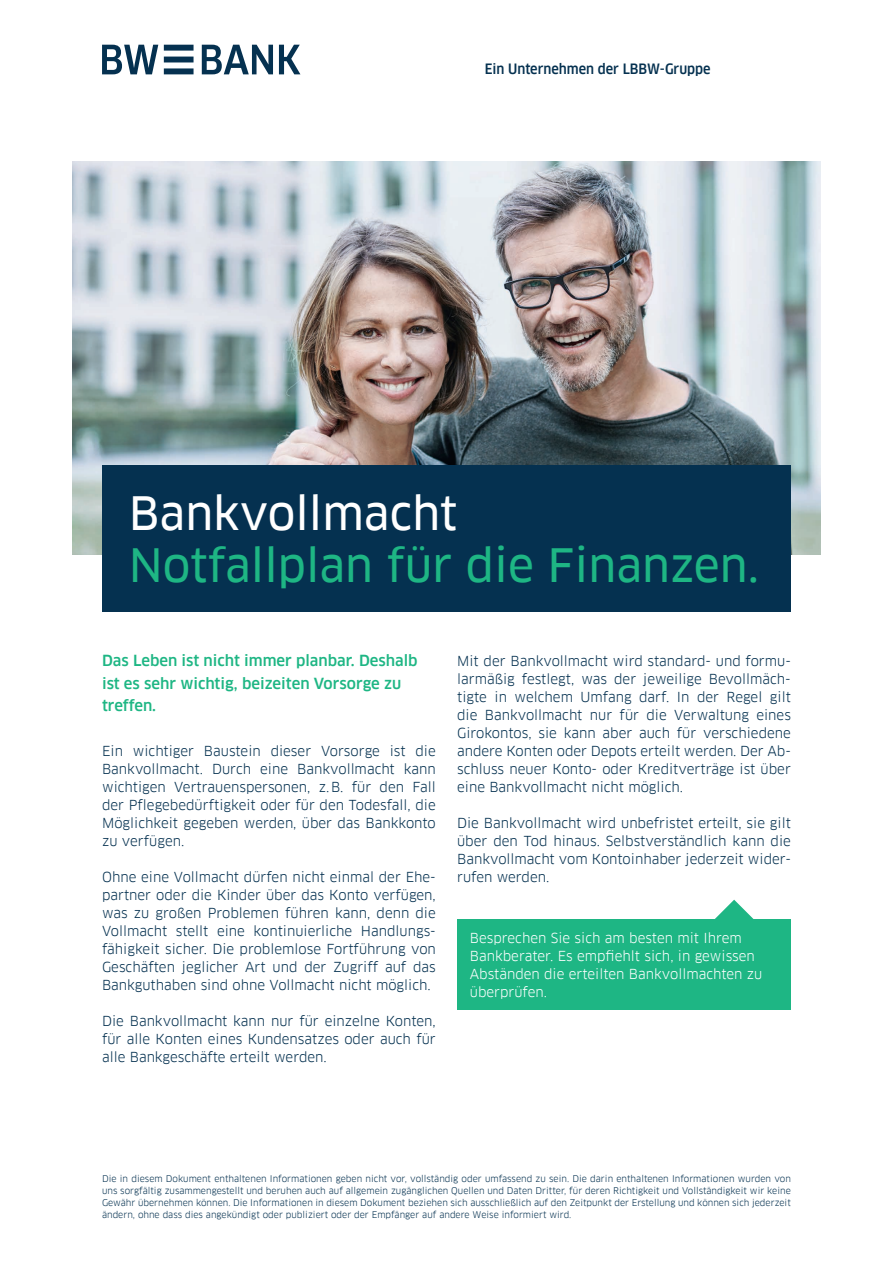
<style>
.page{position:relative;width:893px;height:1263px;background:#fff}
.page>*{position:absolute;margin:0;border:0;box-sizing:border-box;transform-origin:0 0}
.t1{font:45px "Clanfor LBBW News";color:#1eb684}
.t2{font:45px "Clanfor LBBW News";color:#fff}
.t3{font:500 15px/22.5px "Clanfor LBBW";color:#1eb684}
.t4{font:500 13.95px "Clanfor LBBW Narr";color:#053150}
.t5{font:13.5px/18px "Clanfor LBBW";color:#053150;text-align:justify}
.t6{font:13.5px/18px "Clanfor LBBW";color:#fff}
.t7{font:9px/12px "Clanfor LBBW";color:#053150;text-align:justify}
</style>
<div class="page">
<img style="left:72px;top:162px;width:749px;height:392px">
<div style="left:102px;top:465px;width:689px;height:147px;background:#053150"></div>
<svg style="left:102px;top:45px;width:198px;height:29px"></svg>
<div style="left:457px;top:919px;width:334px;height:90px;background:#1eb684"></div>
<svg style="left:715px;top:900px;width:39px;height:19px"></svg>
<p class="t4" style="left:485px;top:61px;width:227px">Ein Unternehmen der LBBW-Gruppe</p>
<h1 class="t2" style="left:129px;top:487px;width:330px">Bankvollmacht</h1>
<h1 class="t1" style="left:129px;top:539px;width:632px">Notfallplan für die Finanzen.</h1>
<p class="t3" style="left:102px;top:650px;width:317px">Das Leben ist nicht immer planbar. Deshalb ist es sehr wichtig, beizeiten Vorsorge zu treffen.</p>
<p class="t5" style="left:102px;top:742px;width:335px">Ein wichtiger Baustein dieser Vorsorge ist die Bankvollmacht. Durch eine Bankvollmacht kann wichtigen Vertrauenspersonen, z.B. für den Fall der Pflegebedürftigkeit oder für den Todesfall, die Möglichkeit gegeben werden, über das Bankkonto zu verfügen.</p>
<p class="t5" style="left:102px;top:868px;width:335px">Ohne eine Vollmacht dürfen nicht einmal der Ehe&shy;partner oder die Kinder über das Konto verfügen, was zu großen Problemen führen kann, denn die Vollmacht stellt eine kontinuierliche Handlungs&shy;fähigkeit sicher. Die problemlose Fortführung von Geschäften jeglicher Art und der Zugriff auf das Bankguthaben sind ohne Vollmacht nicht möglich.</p>
<p class="t5" style="left:102px;top:1012px;width:335px">Die Bankvollmacht kann nur für einzelne Konten, für alle Konten eines Kundensatzes oder auch für alle Bankgeschäfte erteilt werden.</p>
<p class="t5" style="left:457px;top:652px;width:335px">Mit der Bankvollmacht wird standard- und formu&shy;larmäßig festlegt, was der jeweilige Bevollmäch&shy;tigte in welchem Umfang darf. In der Regel gilt die Bankvollmacht nur für die Verwaltung eines Girokontos, sie kann aber auch für verschiedene andere Konten oder Depots erteilt werden. Der Ab&shy;schluss neuer Konto- oder Kreditverträge ist über eine Bankvollmacht nicht möglich.</p>
<p class="t5" style="left:457px;top:814px;width:335px">Die Bankvollmacht wird unbefristet erteilt, sie gilt über den Tod hinaus. Selbstverständlich kann die Bankvollmacht vom Kontoinhaber jederzeit wider&shy;rufen werden.</p>
<p class="t6" style="left:470px;top:929px;width:294px">Besprechen Sie sich am besten mit Ihrem Bankberater. Es empfiehlt sich, in gewissen Abständen die erteilten Bankvollmachten zu überprüfen.</p>
<p class="t7" style="left:102px;top:1173px;width:690px">Die in diesem Dokument enthaltenen Informationen geben nicht vor, vollständig oder umfassend zu sein. Die darin enthaltenen Informationen wurden von uns sorgfältig zusammengestellt und beruhen auch auf allgemein zugänglichen Quellen und Daten Dritter, für deren Richtigkeit und Vollständigkeit wir keine Gewähr übernehmen können. Die Informationen in diesem Dokument beziehen sich ausschließlich auf den Zeitpunkt der Erstellung und können sich jederzeit ändern, ohne dass dies angekündigt oder publiziert oder der Empfänger auf andere Weise informiert wird.</p>
</div>
